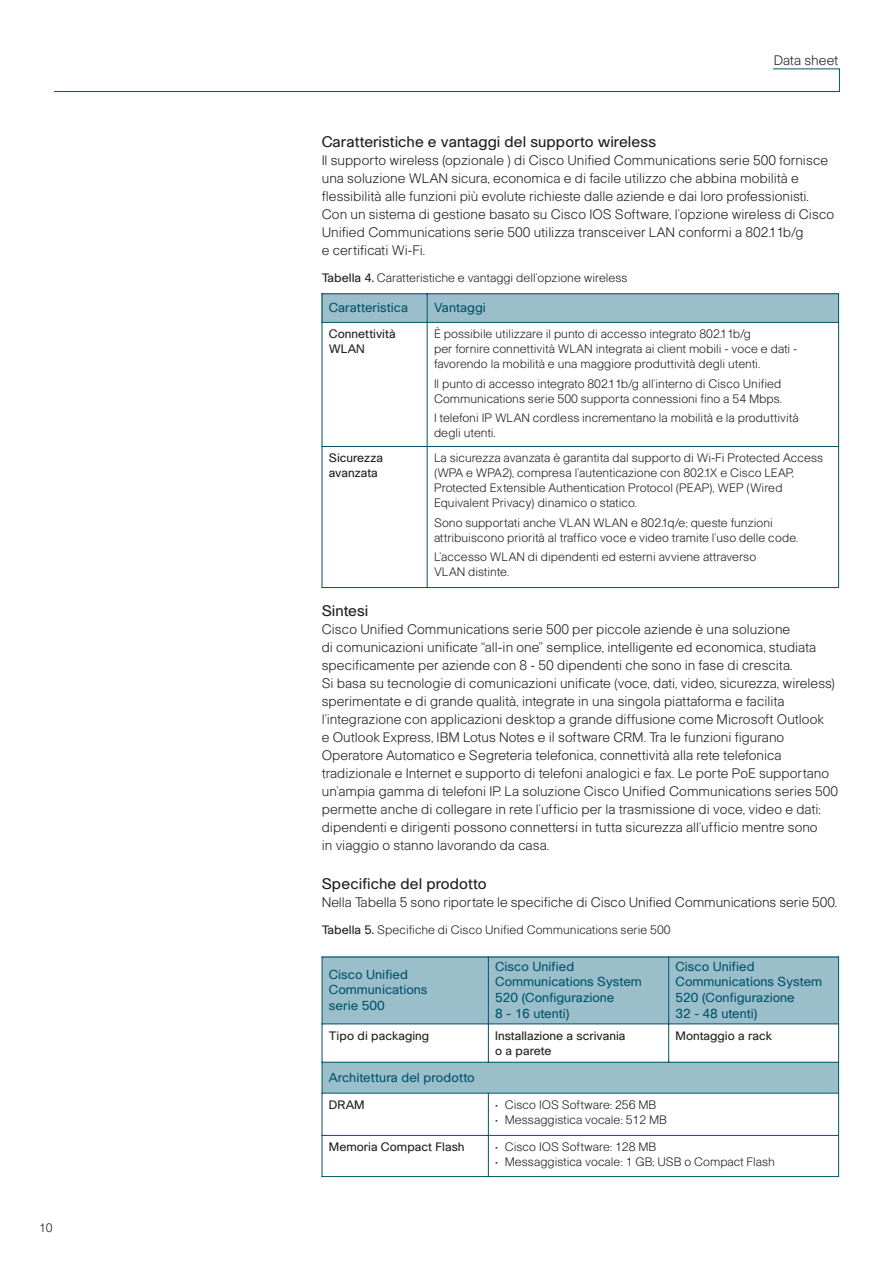
<style>
.page{position:relative;width:893px;height:1263px;background:#fff}
.page>*{position:absolute;margin:0;border:0;box-sizing:border-box;transform-origin:0 0}
.t1{font:15px "Cisco";color:#231f20}
.t2{font:300 13.5px/18px "Cisco";color:#231f20}
.t3{font:12.75px/15.8px "Cisco";color:#005467}
.t4{font:300 12px/15px "Cisco";color:#231f20}
.t5{font:12px/15px "Cisco";color:#231f20}
.s1{font-weight:400}
</style>
<div class="page">
<svg style="left:54px;top:68px;width:786px;height:24px"></svg>
<div style="left:322px;top:293px;width:105px;height:29px;background:#9bbecb"></div>
<div style="left:427px;top:293px;width:412px;height:29px;background:#9bbecb"></div>
<hr style="left:322px;top:293px;width:1px;height:295px;background:#005467">
<hr style="left:427px;top:293px;width:1px;height:295px;background:#005467">
<hr style="left:838px;top:293px;width:1px;height:295px;background:#005467">
<hr style="left:322px;top:293px;width:517px;height:1px;background:#005467">
<hr style="left:322px;top:322px;width:517px;height:1px;background:#005467">
<hr style="left:322px;top:446px;width:517px;height:1px;background:#005467">
<hr style="left:322px;top:587px;width:517px;height:1px;background:#005467">
<div style="left:322px;top:957px;width:166px;height:67px;background:#9bbecb"></div>
<div style="left:488px;top:957px;width:181px;height:67px;background:#9bbecb"></div>
<div style="left:669px;top:957px;width:170px;height:67px;background:#9bbecb"></div>
<div style="left:322px;top:1062px;width:517px;height:31px;background:#9bbecb"></div>
<hr style="left:322px;top:957px;width:1px;height:220px;background:#005467">
<hr style="left:488px;top:957px;width:1px;height:105px;background:#005467">
<hr style="left:488px;top:1093px;width:1px;height:84px;background:#005467">
<hr style="left:668px;top:957px;width:1px;height:105px;background:#005467">
<hr style="left:838px;top:957px;width:1px;height:220px;background:#005467">
<hr style="left:322px;top:957px;width:517px;height:1px;background:#005467">
<hr style="left:322px;top:1023px;width:517px;height:1px;background:#005467">
<hr style="left:322px;top:1062px;width:517px;height:1px;background:#005467">
<hr style="left:322px;top:1093px;width:517px;height:1px;background:#005467">
<hr style="left:322px;top:1135px;width:517px;height:1px;background:#005467">
<hr style="left:322px;top:1176px;width:517px;height:1px;background:#005467">
<p class="t4" style="left:39px;top:1221px;width:15px">10</p>
<p class="t2" style="left:774px;top:52px;width:66px">Data sheet</p>
<p class="t1" style="left:322px;top:136px;width:336px">Caratteristiche e vantaggi del supporto wireless</p>
<p class="t2" style="left:322px;top:153px;width:514px">Il supporto wireless (opzionale ) di Cisco Unified Communications serie 500 fornisce una soluzione WLAN sicura, economica e di facile utilizzo che abbina mobilità e flessibilità alle funzioni più evolute richieste dalle aziende e dai loro professionisti.<br>Con un sistema di gestione basato su Cisco IOS Software, l’opzione wireless di Cisco Unified Communications serie 500 utilizza transceiver LAN conformi a 802.11b/g<br>e certificati Wi-Fi.</p>
<p class="t4" style="left:322px;top:272px;width:307px"><span class="s1">Tabella 4.</span> Caratteristiche e vantaggi dell’opzione wireless</p>
<p class="t3" style="left:329px;top:301px;width:81px">Caratteristica</p>
<p class="t3" style="left:434px;top:301px;width:53px">Vantaggi</p>
<p class="t5" style="left:329px;top:328px;width:68px">Connettività<br>WLAN</p>
<p class="t4" style="left:434px;top:328px;width:365px">È possibile utilizzare il punto di accesso integrato 802.11b/g<br>per fornire connettività WLAN integrata ai client mobili - voce e dati - favorendo la mobilità e una maggiore produttività degli utenti.</p>
<p class="t4" style="left:434px;top:377px;width:349px">Il punto di accesso integrato 802.11b/g all’interno di Cisco Unified<br>Communications serie 500 supporta connessioni fino a 54 Mbps.</p>
<p class="t4" style="left:434px;top:412px;width:366px">I telefoni IP WLAN cordless incrementano la mobilità e la produttività degli utenti.</p>
<p class="t5" style="left:329px;top:452px;width:56px">Sicurezza avanzata</p>
<p class="t4" style="left:434px;top:452px;width:391px">La sicurezza avanzata è garantita dal supporto di Wi-Fi Protected Access (WPA e WPA2), compresa l’autenticazione con 802.1X e Cisco LEAP, Protected Extensible Authentication Protocol (PEAP), WEP (Wired Equivalent Privacy) dinamico o statico.</p>
<p class="t4" style="left:434px;top:516px;width:366px">Sono supportati anche VLAN WLAN e 802.1q/e; queste funzioni attribuiscono priorità al traffico voce e video tramite l’uso delle code.</p>
<p class="t4" style="left:434px;top:551px;width:324px">L’accesso WLAN di dipendenti ed esterni avviene attraverso<br>VLAN distinte.</p>
<p class="t1" style="left:322px;top:605px;width:48px">Sintesi</p>
<p class="t2" style="left:322px;top:621px;width:518px">Cisco Unified Communications serie 500 per piccole aziende è una soluzione<br>di comunicazioni unificate “all-in one” semplice, intelligente ed economica, studiata specificamente per aziende con 8 - 50 dipendenti che sono in fase di crescita.<br>Si basa su tecnologie di comunicazioni unificate (voce, dati, video, sicurezza, wireless) sperimentate e di grande qualità, integrate in una singola piattaforma e facilita l’integrazione con applicazioni desktop a grande diffusione come Microsoft Outlook<br>e Outlook Express, IBM Lotus Notes e il software CRM. Tra le funzioni figurano Operatore Automatico e Segreteria telefonica, connettività alla rete telefonica tradizionale e Internet e supporto di telefoni analogici e fax. Le porte PoE supportano un’ampia gamma di telefoni IP. La soluzione Cisco Unified Communications series 500 permette anche di collegare in rete l’ufficio per la trasmissione di voce, video e dati: dipendenti e dirigenti possono connettersi in tutta sicurezza all’ufficio mentre sono<br>in viaggio o stanno lavorando da casa.</p>
<p class="t1" style="left:322px;top:878px;width:166px">Specifiche del prodotto</p>
<p class="t2" style="left:322px;top:895px;width:517px">Nella Tabella 5 sono riportate le specifiche di Cisco Unified Communications serie 500.</p>
<p class="t4" style="left:322px;top:924px;width:350px"><span class="s1">Tabella 5.</span> Specifiche di Cisco Unified Communications serie 500</p>
<p class="t3" style="left:329px;top:968px;width:100px">Cisco Unified<br>Communications serie 500</p>
<p class="t3" style="left:495px;top:960px;width:148px">Cisco Unified<br>Communications System<br>520 (Configurazione<br>8 - 16 utenti)</p>
<p class="t3" style="left:675px;top:960px;width:148px">Cisco Unified<br>Communications System<br>520 (Configurazione<br>32 - 48 utenti)</p>
<p class="t5" style="left:329px;top:1029px;width:102px">Tipo di packaging</p>
<p class="t5" style="left:495px;top:1029px;width:132px">Installazione a scrivania o a parete</p>
<p class="t5" style="left:675px;top:1029px;width:98px">Montaggio a rack</p>
<p class="t3" style="left:329px;top:1071px;width:147px">Architettura del prodotto</p>
<p class="t5" style="left:329px;top:1099px;width:37px">DRAM</p>
<p class="t4" style="left:495px;top:1099px;width:163px">• Cisco IOS Software: 256 MB</p>
<p class="t4" style="left:495px;top:1114px;width:173px">• Messaggistica vocale: 512 MB</p>
<p class="t5" style="left:329px;top:1141px;width:137px">Memoria Compact Flash</p>
<p class="t4" style="left:495px;top:1141px;width:163px">• Cisco IOS Software: 128 MB</p>
<p class="t4" style="left:495px;top:1156px;width:281px">• Messaggistica vocale: 1 GB; USB o Compact Flash</p>
</div>
